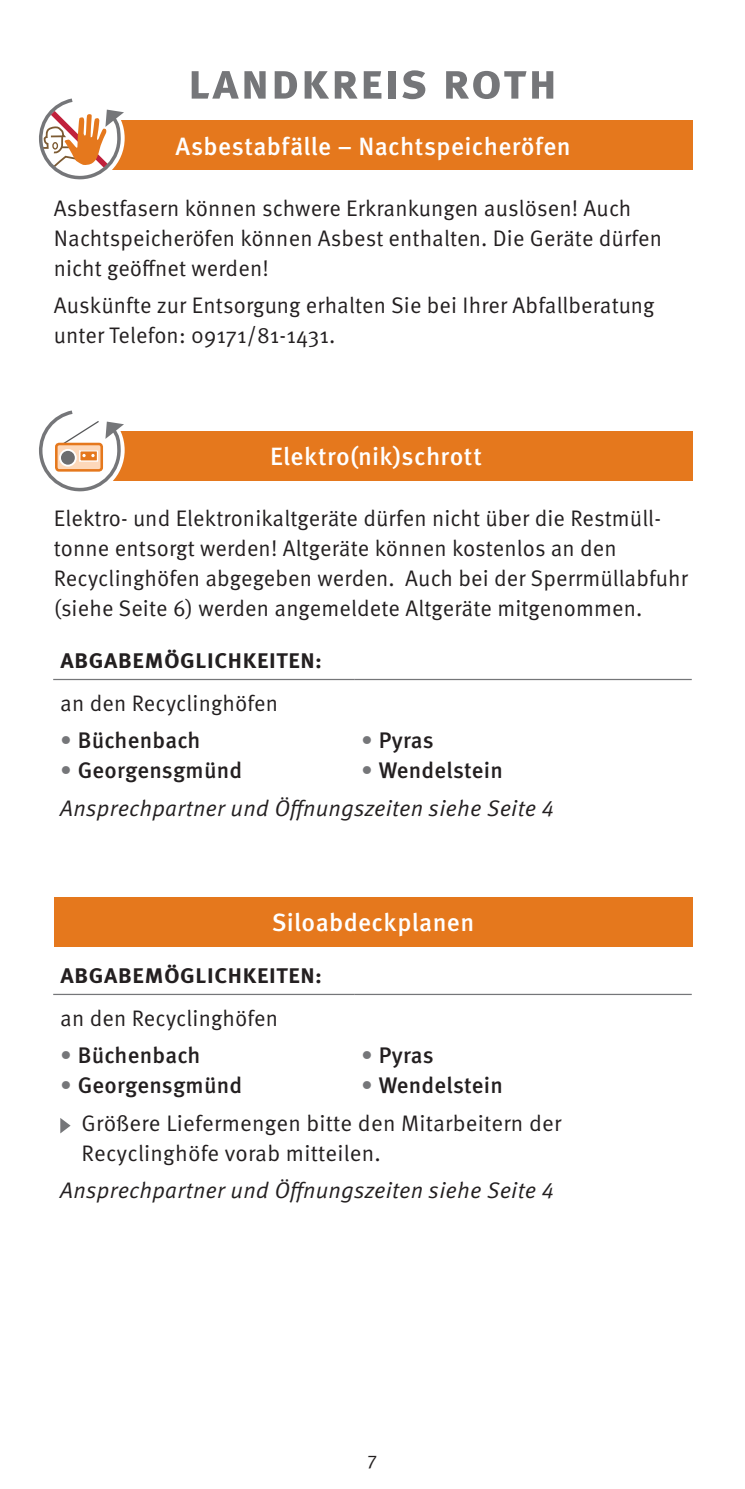
<style>
.page{position:relative;width:745px;height:1489px;background:#fff}
.page>*{position:absolute;margin:0;border:0;box-sizing:border-box;transform-origin:0 0}
.t1{font:700 50px "Meta OT";letter-spacing:.02em;color:#757679}
.t2{font:500 25px "Meta OT";letter-spacing:.015em;color:#fff}
.t3{font:22.5px/30px "Meta OT";letter-spacing:.005em;color:#231f20}
.t4{font:italic 22.5px/38.2px "Meta OT";letter-spacing:.01em;color:#231f20}
.t5{font:500 22.5px "Meta OT";letter-spacing:.01em;color:#231f20}
.t6{font:700 21.25px "Meta OT";letter-spacing:.03em;color:#231f20;scale:1.06 1}
.t7{font:18.75px "Meta OT";color:#231f20}
.s1{font-weight:400;color:#757679}
.s2{font-style:normal;color:#757679}
.s3{font-weight:500;font-style:normal}
.s4{color:#757679}
.s5{font-weight:500}
</style>
<div class="page">
<div style="left:54px;top:896px;width:638px;height:50px;background:#e5781d"></div>
<div style="left:54px;top:431px;width:638px;height:49px;background:#e5781d"></div>
<hr style="left:53px;top:679px;width:301px;height:1px;background:#757679">
<hr style="left:354px;top:679px;width:337px;height:1px;background:#757679">
<hr style="left:53px;top:993px;width:301px;height:2px;background:#757679">
<hr style="left:354px;top:993px;width:337px;height:2px;background:#757679">
<svg style="left:60px;top:1118px;width:11px;height:15px"></svg>
<div style="left:54px;top:120px;width:638px;height:50px;background:#e5781d"></div>
<div style="left:33px;top:404px;width:92px;height:92px;background:#fff;border-radius:50%"></div>
<svg style="left:39px;top:410px;width:85px;height:82px"></svg>
<div style="left:33px;top:92px;width:92px;height:92px;background:#fff;border-radius:50%"></div>
<svg style="left:39px;top:98px;width:85px;height:82px"></svg>
<h1 class="t1" style="left:187px;top:50px;width:371px">LANDKREIS ROTH</h1>
<p class="t2" style="left:175px;top:131px;width:396px">Asbestabfälle – Nachtspeicheröfen</p>
<p class="t3" style="left:54px;top:193px;width:609px">Asbestfasern können schwere Erkrankungen auslösen! Auch<br>Nachtspeicheröfen können Asbest enthalten. Die Geräte dürfen nicht geöffnet werden!</p>
<p class="t3" style="left:54px;top:290px;width:602px">Auskünfte zur Entsorgung erhalten Sie bei Ihrer Abfallberatung unter Telefon: 09171/81-1431.</p>
<p class="t2" style="left:270px;top:441px;width:213px">Elektro(nik)schrott</p>
<p class="t3" style="left:54px;top:503px;width:635px">Elektro- und Elektronikaltgeräte dürfen nicht über die Restmüll&shy;tonne entsorgt werden! Altgeräte können kostenlos an den Recyclinghöfen abgegeben werden. Auch bei der Sperrmüllabfuhr (siehe Seite 6) werden angemeldete Altgeräte mitgenommen.</p>
<p class="t6" style="left:60px;top:647px;width:83px">ABGABEMÖG</p>
<p class="t6" style="left:195px;top:647px;width:121px">LICHKEITEN:</p>
<p class="t3" style="left:60px;top:688px;width:219px">an den Recyclinghöfen</p>
<p class="t5" style="left:60px;top:726px;width:142px"><span class="s1">•</span> Büchenbach</p>
<p class="t5" style="left:60px;top:756px;width:183px"><span class="s1">•</span> Georgensgmünd</p>
<p class="t5" style="left:361px;top:726px;width:74px"><span class="s1">•</span> Pyras</p>
<p class="t4" style="left:60px;top:751px;width:494px;text-indent:301px"><span class="s2">•</span> <span class="s3">Wendelstein<br></span>Ansprechpartner und Öffnungszeiten siehe Seite 4</p>
<p class="t2" style="left:272px;top:907px;width:204px">Siloabdeckplanen</p>
<p class="t6" style="left:60px;top:962px;width:83px">ABGABEMÖG</p>
<p class="t6" style="left:195px;top:962px;width:121px">LICHKEITEN:</p>
<p class="t3" style="left:60px;top:1003px;width:219px">an den Recyclinghöfen</p>
<p class="t5" style="left:60px;top:1040px;width:142px"><span class="s1">•</span> Büchenbach</p>
<p class="t5" style="left:60px;top:1070px;width:183px"><span class="s1">•</span> Georgensgmünd</p>
<p class="t5" style="left:361px;top:1040px;width:74px"><span class="s1">•</span> Pyras</p>
<p class="t3" style="left:82px;top:1065px;width:481px;line-height:38.2px;text-indent:279px"><span class="s4">•</span> <span class="s5">Wendelstein<br></span>Größere Liefermengen bitte den Mitarbeitern der</p>
<p class="t3" style="left:82px;top:1138px;width:301px">Recyclinghöfe vorab mitteilen.</p>
<p class="t4" style="left:60px;top:1171px;width:494px">Ansprechpartner und Öffnungszeiten siehe Seite 4</p>
<p class="t7" style="left:367px;top:1449px;width:11px">7</p>
</div>
